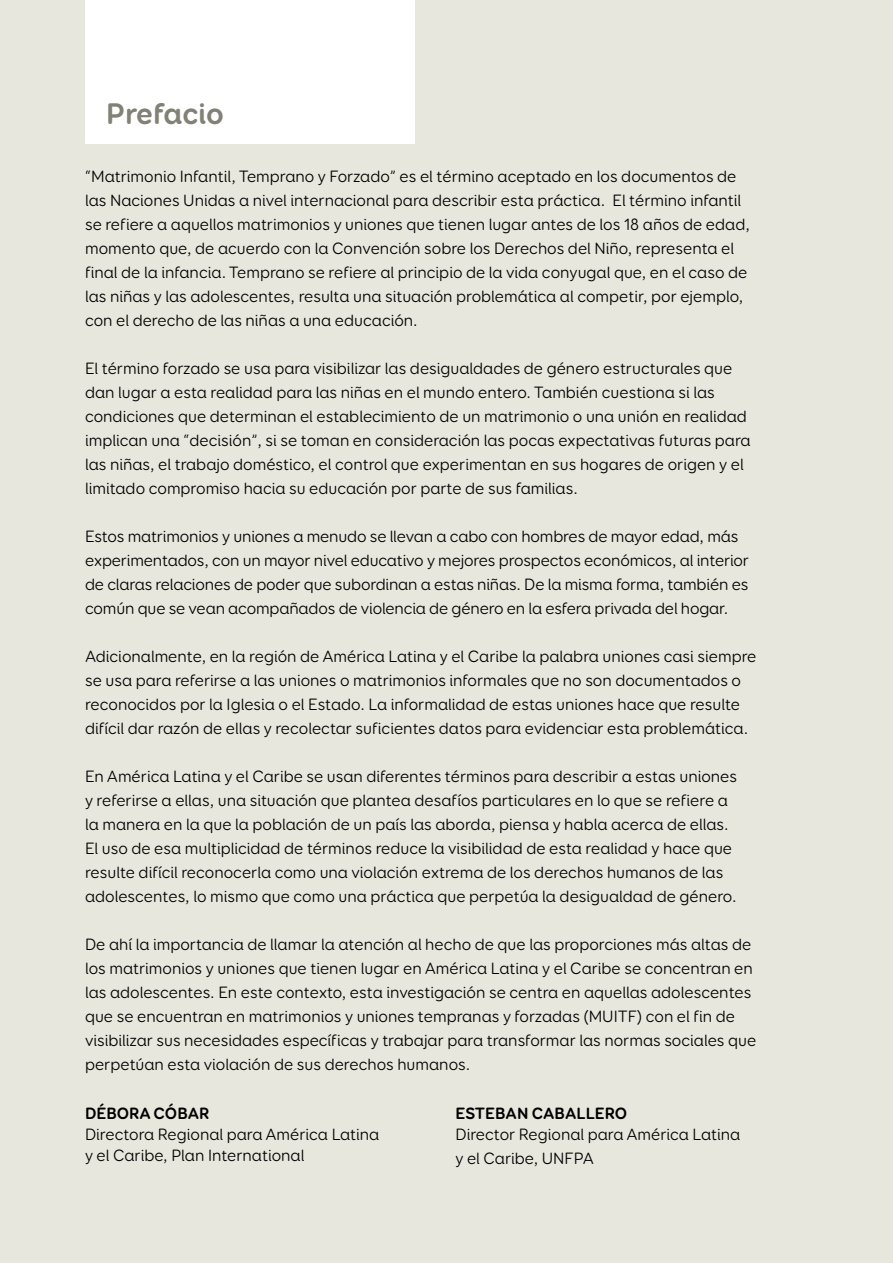
<style>
.page{position:relative;width:893px;height:1263px;background:#e7e7dd}
.page>*{position:absolute;margin:0;border:0;box-sizing:border-box;transform-origin:0 0}
.t1{font:700 30px "Booster Next FYW01";color:#818176}
.t2{font:16.5px/24px "Booster Next FYW01";color:#000}
.t3{font:700 16.5px "Booster Next FYW01";color:#000}
</style>
<div class="page">
<div style="left:85px;top:0;width:330px;height:144px;background:#fff"></div>
<h1 class="t1" style="left:106px;top:95px;width:119px">Prefacio</h1>
<p class="t2" style="left:85px;top:164px;width:666px">“Matrimonio Infantil, Temprano y Forzado” es el término aceptado en los documentos de las Naciones Unidas a nivel internacional para describir esta práctica. El término infantil se refiere a aquellos matrimonios y uniones que tienen lugar antes de los 18 años de edad, momento que, de acuerdo con la Convención sobre los Derechos del Niño, representa el final de la infancia. Temprano se refiere al principio de la vida conyugal que, en el caso de las niñas y las adolescentes, resulta una situación problemática al competir, por ejemplo, con el derecho de las niñas a una educación.</p>
<p class="t2" style="left:85px;top:356px;width:667px">El término forzado se usa para visibilizar las desigualdades de género estructurales que dan lugar a esta realidad para las niñas en el mundo entero. También cuestiona si las condiciones que determinan el establecimiento de un matrimonio o una unión en realidad implican una “decisión”, si se toman en consideración las pocas expectativas futuras para las niñas, el trabajo doméstico, el control que experimentan en sus hogares de origen y el limitado compromiso hacia su educación por parte de sus familias.</p>
<p class="t2" style="left:85px;top:524px;width:665px">Estos matrimonios y uniones a menudo se llevan a cabo con hombres de mayor edad, más experimentados, con un mayor nivel educativo y mejores prospectos económicos, al interior de claras relaciones de poder que subordinan a estas niñas. De la misma forma, también es común que se vean acompañados de violencia de género en la esfera privada del hogar.</p>
<p class="t2" style="left:85px;top:644px;width:673px">Adicionalmente, en la región de América Latina y el Caribe la palabra uniones casi siempre se usa para referirse a las uniones o matrimonios informales que no son documentados o reconocidos por la Iglesia o el Estado. La informalidad de estas uniones hace que resulte difícil dar razón de ellas y recolectar suficientes datos para evidenciar esta problemática.</p>
<p class="t2" style="left:85px;top:764px;width:654px">En América Latina y el Caribe se usan diferentes términos para describir a estas uniones y referirse a ellas, una situación que plantea desafíos particulares en lo que se refiere a la manera en la que la población de un país las aborda, piensa y habla acerca de ellas.<br>El uso de esa multiplicidad de términos reduce la visibilidad de esta realidad y hace que resulte difícil reconocerla como una violación extrema de los derechos humanos de las adolescentes, lo mismo que como una práctica que perpetúa la desigualdad de género.</p>
<p class="t2" style="left:85px;top:932px;width:673px">De ahí la importancia de llamar la atención al hecho de que las proporciones más altas de los matrimonios y uniones que tienen lugar en América Latina y el Caribe se concentran en las adolescentes. En este contexto, esta investigación se centra en aquellas adolescentes que se encuentran en matrimonios y uniones tempranas y forzadas (MUITF) con el fin de visibilizar sus necesidades específicas y trabajar para transformar las normas sociales que perpetúan esta violación de sus derechos humanos.</p>
<p class="t3" style="left:85px;top:1102px;width:126px">DÉBORA CÓBAR</p>
<p class="t2" style="left:85px;top:1123px;width:296px;line-height:21px">Directora Regional para América Latina y el Caribe, Plan International</p>
<p class="t3" style="left:455px;top:1102px;width:173px">ESTEBAN CABALLERO</p>
<p class="t2" style="left:455px;top:1122px;width:286px">Director Regional para América Latina y el Caribe, UNFPA</p>
</div>
